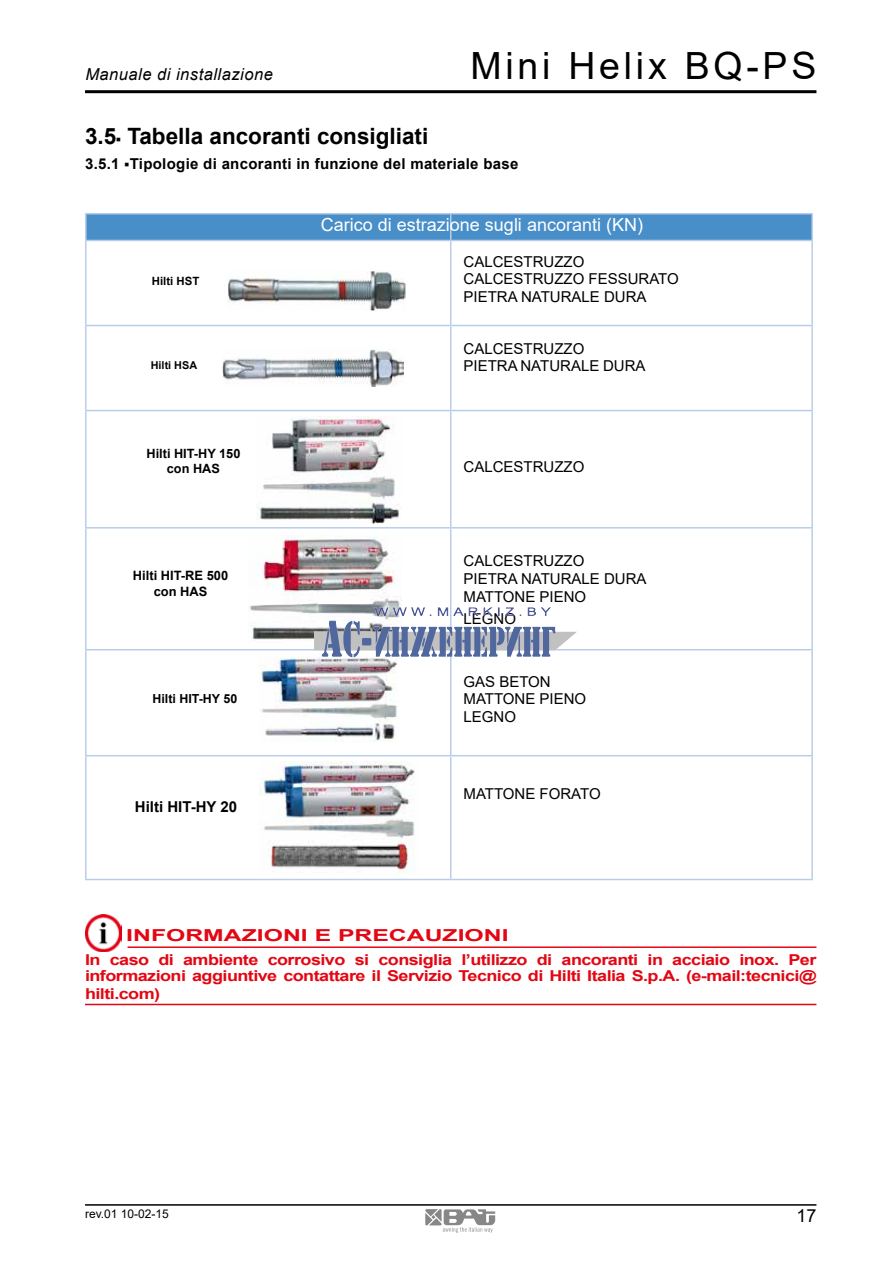
<style>
.page{position:relative;width:893px;height:1263px;background:#fff}
.page>*{position:absolute;margin:0;border:0;box-sizing:border-box;transform-origin:0 0}
.t1{font:37.5px "Arial";letter-spacing:.1em;color:#000}
.t2{font:700 22.5px "Arial";color:#000}
.t3{font:18px "Arial";color:#fff}
.t4{font:18px "Arial";color:#000}
.t5{font:700 16.5px "Arial";color:#e30613;scale:1.5 1}
.t6{font:italic 16.5px "Arial";letter-spacing:.03em;color:#000}
.t7{font:15px/17.4px "Arial";color:#000}
.t8{font:700 15px/16.5px "Arial";letter-spacing:-.03em;color:#e30613;scale:1.2 1}
.t9{font:700 15px "Arial";letter-spacing:.02em;color:#000}
.t10{font:700 15px "Arial";color:#000}
.t11{font:700 12.9px/15.5px "Arial";color:#000;text-align:center}
.t12{font:700 12.75px/15.3px "Arial";color:#000;text-align:center}
.t13{font:700 12.45px "Arial";color:#000}
.t14{font:12px "Arial";color:#000}
.t15{font:700 11.4px "Arial";color:#000}
.t16{font:700 10.8px "Arial";color:#000}
.s1{font-size:13.5px}
.s2{font-weight:700;color:#fff}
</style>
<div class="page">
<hr style="left:85px;top:240px;width:2px;height:85px;background:#b8cdea">
<hr style="left:450px;top:241px;width:1px;height:84px;background:#b8cdea">
<hr style="left:811px;top:241px;width:2px;height:84px;background:#b8cdea">
<hr style="left:85px;top:325px;width:366px;height:1px;background:#b8cdea">
<hr style="left:85px;top:326px;width:2px;height:84px;background:#b8cdea">
<hr style="left:451px;top:325px;width:362px;height:1px;background:#b8cdea">
<hr style="left:450px;top:326px;width:1px;height:84px;background:#b8cdea">
<hr style="left:811px;top:326px;width:2px;height:84px;background:#b8cdea">
<hr style="left:85px;top:410px;width:366px;height:1px;background:#b8cdea">
<hr style="left:85px;top:411px;width:2px;height:116px;background:#b8cdea">
<hr style="left:451px;top:410px;width:362px;height:1px;background:#b8cdea">
<hr style="left:450px;top:411px;width:1px;height:116px;background:#b8cdea">
<hr style="left:811px;top:411px;width:2px;height:116px;background:#b8cdea">
<hr style="left:85px;top:527px;width:366px;height:1px;background:#b8cdea">
<hr style="left:85px;top:528px;width:2px;height:121px;background:#b8cdea">
<hr style="left:451px;top:527px;width:362px;height:1px;background:#b8cdea">
<hr style="left:450px;top:528px;width:1px;height:121px;background:#b8cdea">
<hr style="left:811px;top:528px;width:2px;height:121px;background:#b8cdea">
<hr style="left:85px;top:649px;width:366px;height:1px;background:#b8cdea">
<hr style="left:85px;top:650px;width:2px;height:105px;background:#b8cdea">
<hr style="left:451px;top:649px;width:362px;height:1px;background:#b8cdea">
<hr style="left:450px;top:650px;width:1px;height:105px;background:#b8cdea">
<hr style="left:811px;top:650px;width:2px;height:105px;background:#b8cdea">
<hr style="left:85px;top:755px;width:366px;height:1px;background:#b8cdea">
<hr style="left:85px;top:756px;width:2px;height:123px;background:#b8cdea">
<hr style="left:451px;top:755px;width:362px;height:1px;background:#b8cdea">
<hr style="left:450px;top:756px;width:1px;height:123px;background:#b8cdea">
<hr style="left:811px;top:756px;width:2px;height:123px;background:#b8cdea">
<hr style="left:85px;top:879px;width:366px;height:1px;background:#b8cdea">
<hr style="left:451px;top:879px;width:362px;height:1px;background:#b8cdea">
<hr style="left:85px;top:213px;width:366px;height:1px;background:#b8cdea">
<hr style="left:451px;top:213px;width:362px;height:1px;background:#b8cdea">
<svg style="left:87px;top:214px;width:724px;height:26px;background:#4b8fca"></svg>
<hr style="left:811px;top:214px;width:2px;height:26px;background:#b8cdea">
<hr style="left:87px;top:240px;width:364px;height:1px;background:#b8cdea">
<hr style="left:451px;top:240px;width:362px;height:1px;background:#b8cdea">
<hr style="left:85px;top:214px;width:2px;height:26px;background:#b8cdea">
<img style="left:228px;top:271px;width:177px;height:40px">
<img style="left:222px;top:349px;width:182px;height:38px">
<img style="left:260px;top:657px;width:138px;height:85px">
<img style="left:260px;top:762px;width:155px;height:111px">
<img style="left:248px;top:536px;width:153px;height:104px">
<img style="left:256px;top:416px;width:145px;height:107px">
<hr style="left:85px;top:1204px;width:731px;height:2px;background:#000">
<svg style="left:425px;top:1209px;width:70px;height:24px"></svg>
<hr style="left:85px;top:90px;width:731px;height:3px;background:#000">
<hr style="left:128px;top:946px;width:688px;height:2px;background:#e30613">
<hr style="left:85px;top:1004px;width:731px;height:1px;background:#e30613">
<img style="left:85px;top:914px;width:37px;height:37px">
<img style="left:313px;top:604px;width:267px;height:55px">
<p class="t6" style="left:85px;top:64px;width:189px">Manuale di installazione</p>
<h1 class="t1" style="left:470px;top:40px;width:347px">Mini Helix BQ-PS</h1>
<h2 class="t2" style="left:85px;top:120px;width:345px">3.5<span class="s1">▪</span> Tabella ancoranti consigliati</h2>
<p class="t9" style="left:85px;top:154px;width:435px">3.5.1 <span class="s1">▪</span>Tipologie di ancoranti in funzione del materiale base</p>
<p class="t15" style="left:152px;top:273px;width:49px">Hilti HST</p>
<p class="t16" style="left:151px;top:358px;width:48px">Hilti HSA</p>
<p class="t12" style="left:146px;top:446px;width:96px">Hilti HIT-HY 150 con HAS</p>
<p class="t11" style="left:133px;top:568px;width:97px">Hilti HIT-RE 500 con HAS</p>
<p class="t13" style="left:152px;top:689px;width:86px">Hilti HIT-HY 50</p>
<p class="t10" style="left:135px;top:796px;width:104px">Hilti HIT-HY 20</p>
<p class="t3" style="left:321px;top:212px;width:324px">Carico di estrazione sugli ancoranti (KN)</p>
<p class="t7" style="left:463px;top:253px;width:217px">CALCESTRUZZO<br>CALCESTRUZZO FESSURATO<br>PIETRA NATURALE DURA <span class="s2">2</span></p>
<p class="t7" style="left:463px;top:340px;width:183px">CALCESTRUZZO<br>PIETRA NATURALE DURA</p>
<p class="t7" style="left:463px;top:458px;width:122px">CALCESTRUZZO</p>
<p class="t7" style="left:463px;top:552px;width:185px;line-height:18px">CALCESTRUZZO<br>PIETRA NATURALE DURA<br>MATTONE PIENO</p>
<p class="t7" style="left:463px;top:610px;width:54px">LEGNO</p>
<p class="t7" style="left:463px;top:673px;width:124px">GAS BETON<br>MATTONE PIENO<br>LEGNO</p>
<p class="t7" style="left:463px;top:784px;width:139px">MATTONE FORATO</p>
<p class="t5" style="left:126px;top:923px;width:256px">INFORMAZIONI E PRECAUZIONI</p>
<p class="t8" style="left:85px;top:952px;width:611px">In caso di ambiente corrosivo si consiglia l’utilizzo di ancoranti in acciaio inox. Per informazioni aggiuntive contattare il Servizio Tecnico di Hilti Italia S.p.A. (e-mail:tecnici@</p>
<p class="t8" style="left:85px;top:986px;width:64px">hilti.com)</p>
<p class="t14" style="left:85px;top:1206px;width:85px">rev.01 10-02-15</p>
<p class="t4" style="left:796px;top:1203px;width:22px">17</p>
</div>
